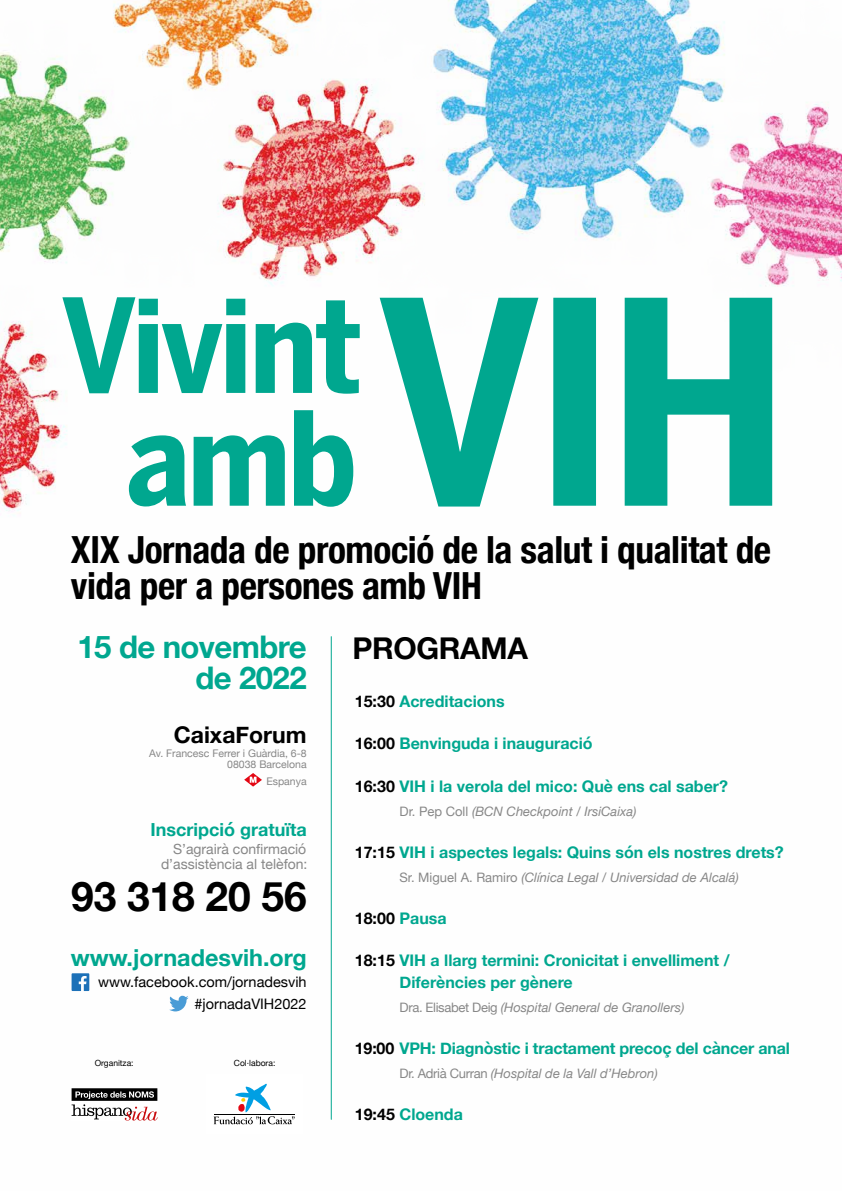
<style>
.page{position:relative;width:842px;height:1191px;background:#fff}
.page>*{position:absolute;margin:0;border:0;box-sizing:border-box;transform-origin:0 0}
.t1{font:700 40.7px "Helvetica Neue";letter-spacing:-.005em;color:#000}
.t2{font:700 condensed 37.4px/35.4px "Helvetica Neue";letter-spacing:-.01em;color:#000}
.t3{font:700 31.2px "Helvetica Neue";letter-spacing:-.02em;color:#00a78f}
.t4{font:700 30px "Helvetica Neue";letter-spacing:-.01em;color:#000}
.t5{font:700 23.4px "Helvetica Neue";color:#00a78f}
.t6{font:700 23px "Helvetica Neue";color:#000}
.t7{font:700 18px "Helvetica Neue";color:#00a78f}
.t8{font:700 16px/21.8px "Helvetica Neue";color:#00a78f}
.t9{font:700 16px "Helvetica Neue";color:#000}
.t10{font:14.5px "Helvetica Neue";color:#000}
.t11{font:14px/15px "Helvetica Neue";color:#878787;text-align:right}
.t12{font:italic 13px "Helvetica Neue";color:#878787}
.t13{font:10.5px/11.5px "Helvetica Neue";color:#878787;text-align:right}
.t14{font:8.5px "Helvetica Neue";color:#000}
.s1{color:#000}
.s2{font-style:normal}
.s3{color:#00a78f}
</style>
<div class="page">
<img style="left:0;top:0;width:842px;height:516px">
<hr style="left:331px;top:636px;width:1px;height:483px;background:#00a78f">
<svg style="left:380px;top:298px;width:392px;height:208px;fill:#00a78f"></svg>
<svg style="left:129px;top:410px;width:224px;height:97px"></svg>
<svg style="left:62px;top:297px;width:298px;height:97px"></svg>
<svg style="left:72px;top:1088px;width:86px;height:32px"></svg>
<svg style="left:214px;top:1083px;width:81px;height:42px"></svg>
<hr style="left:214px;top:1114px;width:80px;height:1px;background:#000">
<svg style="left:244px;top:773px;width:18px;height:13px"></svg>
<svg style="left:170px;top:995px;width:18px;height:16px"></svg>
<svg style="left:72px;top:973px;width:17px;height:18px"></svg>
<h2 class="t2" style="left:71px;top:530px;width:702px">XIX Jornada de promoció de la salut i qualitat de vida per a persones amb VIH</h2>
<h3 class="t3" style="left:78px;top:622px;width:231px">15 de novembre</h3>
<h3 class="t4" style="left:352px;top:624px;width:177px">PROGRAMA</h3>
<h3 class="t3" style="left:196px;top:653px;width:113px">de 2022</h3>
<h3 class="t6" style="left:174px;top:717px;width:134px">CaixaForum</h3>
<p class="t13" style="left:149px;top:748px;width:159px">Av. Francesc Ferrer i Guàrdia, 6-8<br>08038 Barcelona</p>
<p class="t13" style="left:266px;top:776px;width:42px">Espanya</p>
<p class="t7" style="left:150px;top:815px;width:158px">Inscripció gratuïta</p>
<p class="t11" style="left:161px;top:842px;width:148px">S’agrairà confirmació d’assistència al telèfon:</p>
<h1 class="t1" style="left:71px;top:864px;width:237px">93 318 20 56</h1>
<h3 class="t5" style="left:71px;top:939px;width:237px">www.jornadesvih.org</h3>
<p class="t10" style="left:194px;top:993px;width:114px">#jornadaVIH2022</p>
<p class="t10" style="left:98px;top:971px;width:210px">www.facebook.com/jornadesvih</p>
<p class="t14" style="left:95px;top:1056px;width:40px">Organitza:</p>
<p class="t14" style="left:234px;top:1056px;width:43px">Col·labora:</p>
<p class="t8" style="left:355px;top:691px;width:151px"><span class="s1">15:30</span> Acreditacions</p>
<p class="t8" style="left:355px;top:733px;width:239px"><span class="s1">16:00</span> Benvinguda i inauguració</p>
<p class="t8" style="left:355px;top:775px;width:375px"><span class="s1">16:30</span> VIH i la verola del mico: Què ens cal saber?</p>
<p class="t12" style="left:399px;top:801px;width:239px"><span class="s2">Dr. Pep Coll</span> (BCN Checkpoint / IrsiCaixa)</p>
<p class="t8" style="left:355px;top:841px;width:430px"><span class="s1">17:15</span> VIH i aspectes legals: Quins són els nostres drets?</p>
<p class="t12" style="left:399px;top:867px;width:341px"><span class="s2">Sr. Miguel A. Ramiro</span> (Clínica Legal / Universidad de Alcalá)</p>
<p class="t9" style="left:355px;top:905px;width:93px">18:00 <span class="s3">Pausa</span></p>
<p class="t8" style="left:399px;top:949px;width:332px;text-indent:-45px"><span class="s1">18:15</span> VIH a llarg termini: Cronicitat i envelliment /<br>Diferències per gènere</p>
<p class="t12" style="left:399px;top:997px;width:286px"><span class="s2">Dra. Elisabet Deig</span> (Hospital General de Granollers)</p>
<p class="t8" style="left:355px;top:1037px;width:437px"><span class="s1">19:00</span> VPH: Diagnòstic i tractament precoç del càncer anal</p>
<p class="t12" style="left:399px;top:1063px;width:260px"><span class="s2">Dr. Adrià Curran</span> (Hospital de la Vall d’Hebron)</p>
<p class="t8" style="left:355px;top:1103px;width:110px"><span class="s1">19:45</span> Cloenda</p>
</div>
